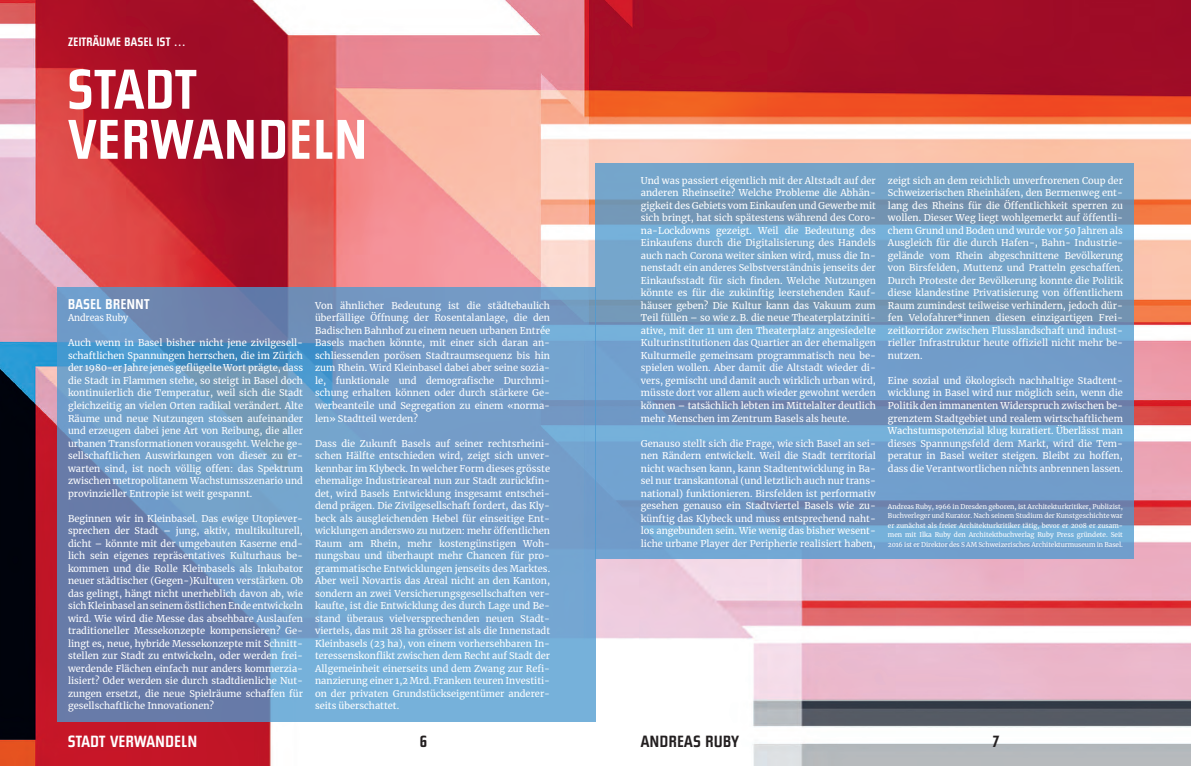
<style>
.page{position:relative;width:1191px;height:766px;background:#fff}
.page>*{position:absolute;margin:0;border:0;box-sizing:border-box;transform-origin:0 0}
.t1{font:700 55px/50px "Steile Futura BQ";letter-spacing:.02em;color:#fff}
.t2{font:700 16px "Steile Futura BQ";letter-spacing:.02em;color:#fff}
.t3{font:700 16px "Steile Futura BQ";letter-spacing:.04em;color:#231f20}
.t4{font:700 14px "Steile Futura BQ";letter-spacing:.04em;color:#fff}
.t5{font:700 12px "Steile Futura BQ";letter-spacing:.035em;color:#fff}
.t6{font:9.3px/12.5px "Merriweather";color:#fff;text-align:justify}
.t7{font:6.5px/9.5px "Merriweather";letter-spacing:-.01em;color:#fff;text-align:justify}
</style>
<div class="page">
<img style="left:0;top:0;width:1191px;height:765px">
<svg style="left:57px;top:287px;width:538px;height:434px;fill:#749dc9"></svg>
<svg style="left:595px;top:163px;width:539px;height:396px;fill:#739fca"></svg>
<p class="t5" style="left:68px;top:35px;width:119px">ZEITRÄUME BASEL IST …</p>
<h1 class="t1" style="left:68px;top:65px;width:300px">STADT<br>VERWANDELN</h1>
<h3 class="t4" style="left:68px;top:296px;width:83px">BASEL BRENNT</h3>
<p class="t6" style="left:68px;top:311px;width:62px">Andreas Ruby</p>
<p class="t6" style="left:68px;top:336px;width:236px">Auch wenn in Basel bisher nicht jene zivilgesell&shy;schaftlichen Spannungen herrschen, die im Zürich der 1980-er Jahre jenes geflügelte Wort prägte, dass die Stadt in Flammen stehe, so steigt in Basel doch kontinuierlich die Temperatur, weil sich die Stadt gleichzeitig an vielen Orten radikal verändert. Alte Räume und neue Nutzungen stossen aufeinander und erzeugen dabei jene Art von Reibung, die aller urbanen Transformationen vorausgeht. Welche ge&shy;sellschaftlichen Auswirkungen von dieser zu er&shy;warten sind, ist noch völlig offen: das Spektrum zwischen metropolitanem Wachstumsszenario und provinzieller Entropie ist weit gespannt.</p>
<p class="t6" style="left:68px;top:511px;width:236px">Beginnen wir in Kleinbasel. Das ewige Utopiever&shy;sprechen der Stadt – jung, aktiv, multikulturell, dicht – könnte mit der umgebauten Kaserne end&shy;lich sein eigenes repräsentatives Kulturhaus be&shy;kommen und die Rolle Kleinbasels als Inkubator neuer städtischer (Gegen-)Kulturen verstärken. Ob das gelingt, hängt nicht unerheblich davon ab, wie sich Kleinbasel an seinem östlichen Ende entwickeln wird. Wie wird die Messe das absehbare Auslaufen traditioneller Messekonzepte kompensieren? Ge&shy;lingt es, neue, hybride Messekonzepte mit Schnitt&shy;stellen zur Stadt zu entwickeln, oder werden frei&shy;werdende Flächen einfach nur anders kommerzia&shy;lisiert? Oder werden sie durch stadtdienliche Nut&shy;zungen ersetzt, die neue Spielräume schaffen für gesellschaftliche Innovationen?</p>
<p class="t6" style="left:315px;top:299px;width:236px">Von ähnlicher Bedeutung ist die städtebaulich überfällige Öffnung der Rosentalanlage, die den Badischen Bahnhof zu einem neuen urbanen Entrée Basels machen könnte, mit einer sich daran an&shy;schliessenden porösen Stadtraumsequenz bis hin zum Rhein. Wird Kleinbasel dabei aber seine sozia&shy;le, funktionale und demografische Durchmi&shy;schung erhalten können oder durch stärkere Ge&shy;werbeanteile und Segregation zu einem «norma&shy;len» Stadtteil werden?</p>
<p class="t6" style="left:315px;top:436px;width:236px">Dass die Zukunft Basels auf seiner rechtsrheini&shy;schen Hälfte entschieden wird, zeigt sich unver&shy;kennbar im Klybeck. In welcher Form dieses grösste ehemalige Industrieareal nun zur Stadt zurückfin&shy;det, wird Basels Entwicklung insgesamt entschei&shy;dend prägen. Die Zivilgesellschaft fordert, das Kly&shy;beck als ausgleichenden Hebel für einseitige Ent&shy;wicklungen anderswo zu nutzen: mehr öffentlichen Raum am Rhein, mehr kostengünstigen Woh&shy;nungsbau und überhaupt mehr Chancen für pro&shy;grammatische Entwicklungen jenseits des Marktes.<br>Aber weil Novartis das Areal nicht an den Kanton, sondern an zwei Versicherungsgesellschaften ver&shy;kaufte, ist die Entwicklung des durch Lage und Be&shy;stand überaus vielversprechenden neuen Stadt&shy;viertels, das mit 28 ha grösser ist als die Innenstadt Kleinbasels (23 ha), von einem vorhersehbaren In&shy;teressenskonflikt zwischen dem Recht auf Stadt der Allgemeinheit einerseits und dem Zwang zur Refi&shy;nanzierung einer 1,2 Mrd. Franken teuren Investiti&shy;on der privaten Grundstückseigentümer anderer&shy;seits überschattet.</p>
<p class="t6" style="left:641px;top:174px;width:236px">Und was passiert eigentlich mit der Altstadt auf der anderen Rheinseite? Welche Probleme die Abhän&shy;gigkeit des Gebiets vom Einkaufen und Gewerbe mit sich bringt, hat sich spätestens während des Coro&shy;na-Lockdowns gezeigt. Weil die Bedeutung des Einkaufens durch die Digitalisierung des Handels auch nach Corona weiter sinken wird, muss die In&shy;nenstadt ein anderes Selbstverständnis jenseits der Einkaufsstadt für sich finden. Welche Nutzungen könnte es für die zukünftig leerstehenden Kauf&shy;häuser geben? Die Kultur kann das Vakuum zum Teil füllen – so wie z. B. die neue Theaterplatziniti&shy;ative, mit der 11 um den Theaterplatz angesiedelte Kulturinstitutionen das Quartier an der ehemaligen Kulturmeile gemeinsam programmatisch neu be&shy;spielen wollen. Aber damit die Altstadt wieder di&shy;vers, gemischt und damit auch wirklich urban wird, müsste dort vor allem auch wieder gewohnt werden können – tatsächlich lebten im Mittelalter deutlich mehr Menschen im Zentrum Basels als heute.</p>
<p class="t6" style="left:641px;top:436px;width:236px">Genauso stellt sich die Frage, wie sich Basel an sei&shy;nen Rändern entwickelt. Weil die Stadt territorial nicht wachsen kann, kann Stadtentwicklung in Ba&shy;sel nur transkantonal (und letztlich auch nur trans&shy;national) funktionieren. Birsfelden ist performativ gesehen genauso ein Stadtviertel Basels wie zu&shy;künftig das Klybeck und muss entsprechend naht&shy;los angebunden sein. Wie wenig das bisher wesent&shy;liche urbane Player der Peripherie realisiert haben,</p>
<p class="t6" style="left:888px;top:174px;width:236px">zeigt sich an dem reichlich unverfrorenen Coup der Schweizerischen Rheinhäfen, den Bermenweg ent&shy;lang des Rheins für die Öffentlichkeit sperren zu wollen. Dieser Weg liegt wohlgemerkt auf öffentli&shy;chem Grund und Boden und wurde vor 50 Jahren als Ausgleich für die durch Hafen-, Bahn- Industrie&shy;gelände vom Rhein abgeschnittene Bevölkerung von Birsfelden, Muttenz und Pratteln geschaffen.<br>Durch Proteste der Bevölkerung konnte die Politik diese klandestine Privatisierung von öffentlichem Raum zumindest teilweise verhindern, jedoch dür&shy;fen Velofahrer*innen diesen einzigartigen Frei&shy;zeitkorridor zwischen Flusslandschaft und indust&shy;rieller Infrastruktur heute offiziell nicht mehr be&shy;nutzen.</p>
<p class="t6" style="left:888px;top:374px;width:236px">Eine sozial und ökologisch nachhaltige Stadtent&shy;wicklung in Basel wird nur möglich sein, wenn die Politik den immanenten Widerspruch zwischen be&shy;grenztem Stadtgebiet und realem wirtschaftlichem Wachstumspotenzial klug kuratiert. Überlässt man dieses Spannungsfeld dem Markt, wird die Tem&shy;peratur in Basel weiter steigen. Bleibt zu hoffen, dass die Verantwortlichen nichts anbrennen lassen.</p>
<p class="t7" style="left:888px;top:501px;width:236px">Andreas Ruby, 1966 in Dresden geboren, ist Architekturkritiker, Publizist, Buchverleger und Kurator. Nach seinem Studium der Kunstgeschichte war er zunächst als freier Architekturkritiker tätig, bevor er 2008 er zusam&shy;men mit Ilka Ruby den Architektbuchverlag Ruby Press gründete. Seit 2016 ist er Direktor des S AM Schweizerisches Architekturmuseum in Basel.</p>
<h2 class="t2" style="left:68px;top:731px;width:130px">STADT VERWANDELN</h2>
<h2 class="t3" style="left:420px;top:731px;width:9px">6</h2>
<h2 class="t3" style="left:641px;top:731px;width:100px">ANDREAS RUBY</h2>
<h2 class="t3" style="left:992px;top:731px;width:9px">7</h2>
</div>
